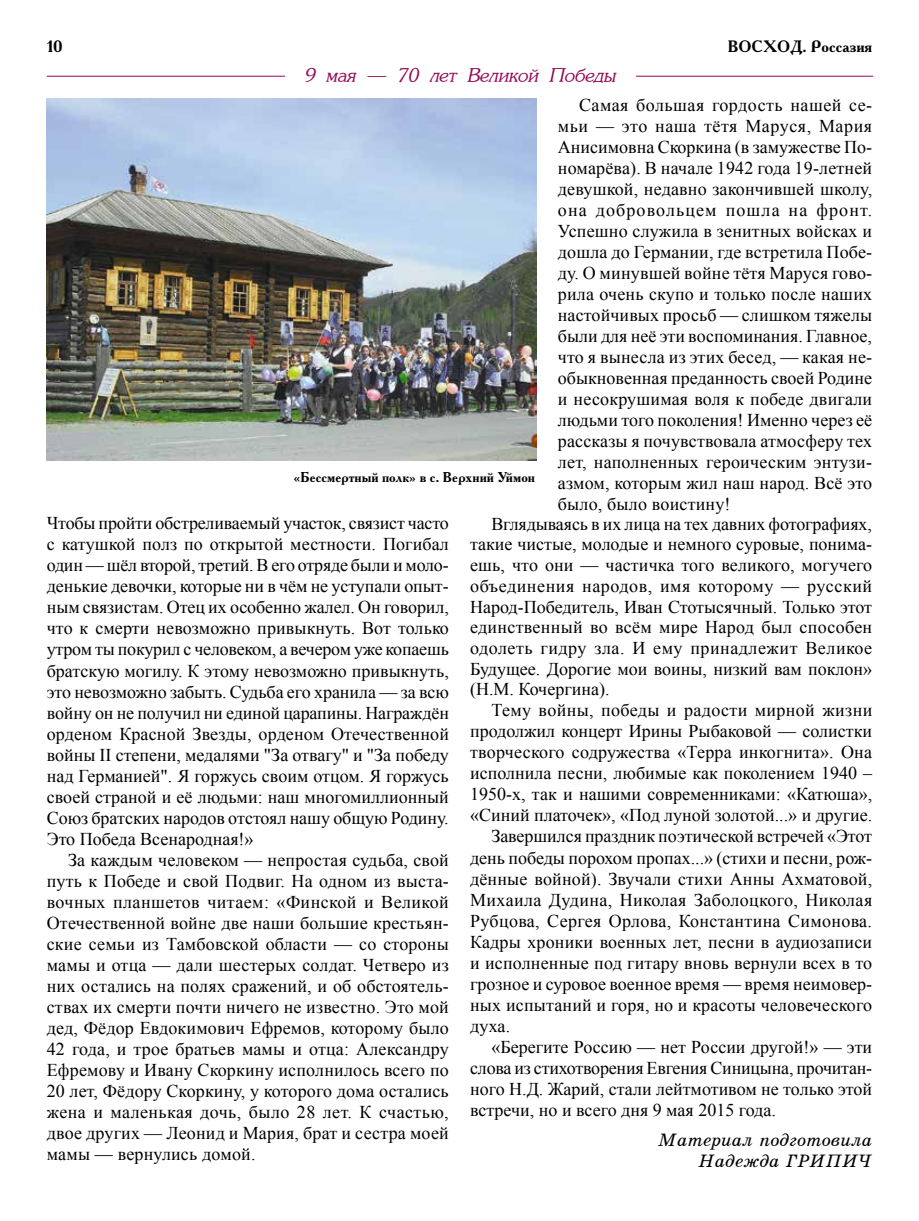
<style>
.page{position:relative;width:919px;height:1221px;background:#fff}
.page>*{position:absolute;margin:0;border:0;box-sizing:border-box;transform-origin:0 0}
.t1{font:italic 18.75px "AG Souvenir";letter-spacing:-.01em;color:#930858}
.t2{font:18px/21px "Times New Roman";color:#000;text-align:justify}
.t3{font:18px "Times New Roman";letter-spacing:.02em;color:#000}
.t4{font:18px "Times New Roman";letter-spacing:.03em;color:#000}
.t5{font:italic 18px/21.6px "School";color:#000;text-align:right}
.t6{font:18px "Times New Roman";letter-spacing:.025em;color:#000}
.t7{font:18px "Times New Roman";letter-spacing:.06em;color:#000}
.t8{font:700 16.5px "Academy C";color:#000}
.t9{font:700 14.25px "Academy C";color:#000}
</style>
<div class="page">
<hr style="left:918px;top:0;width:1px;height:1220px;background:#fef5ee">
<hr style="left:47px;top:76px;width:238px;height:1px;background:#930858">
<hr style="left:636px;top:76px;width:237px;height:1px;background:#930858">
<img style="left:47px;top:99px;width:489px;height:361px">
<p class="t8" style="left:47px;top:35px;width:18px">10</p>
<p class="t8" style="left:727px;top:35px;width:146px">Восход. Россазия</p>
<p class="t1" style="left:303px;top:65px;width:313px">9 мая — 70 лет Великой Победы</p>
<p class="t6" style="left:579px;top:92px;width:294px">Самая большая гордость нашей се-</p>
<p class="t4" style="left:558px;top:113px;width:316px">мьи — это наша тётя Маруся, Мария</p>
<p class="t2" style="left:558px;top:136px;width:316px">Анисимовна Скоркина (в замужестве По-</p>
<p class="t2" style="left:558px;top:157px;width:316px">номарёва). В начале 1942 года 19-летней</p>
<p class="t2" style="left:558px;top:178px;width:316px">девушкой, недавно закончившей школу,</p>
<p class="t7" style="left:558px;top:197px;width:316px">она добровольцем пошла на фронт.</p>
<p class="t2" style="left:558px;top:220px;width:316px">Успешно служила в зенитных войсках и</p>
<p class="t2" style="left:558px;top:241px;width:316px">дошла до Германии, где встретила Побе-</p>
<p class="t2" style="left:558px;top:262px;width:316px">ду. О минувшей войне тётя Маруся гово-</p>
<p class="t2" style="left:558px;top:283px;width:316px">рила очень скупо и только после наших</p>
<p class="t2" style="left:558px;top:304px;width:316px">настойчивых просьб — слишком тяжелы</p>
<p class="t2" style="left:558px;top:325px;width:316px">были для неё эти воспоминания. Главное,</p>
<p class="t2" style="left:558px;top:346px;width:316px">что я вынесла из этих бесед, — какая не-</p>
<p class="t2" style="left:558px;top:367px;width:316px">обыкновенная преданность своей Родине</p>
<p class="t2" style="left:558px;top:388px;width:316px">и несокрушимая воля к победе двигали</p>
<p class="t2" style="left:558px;top:409px;width:316px">людьми того поколения! Именно через её</p>
<p class="t2" style="left:558px;top:430px;width:316px">рассказы я почувствовала атмосферу тех</p>
<p class="t2" style="left:558px;top:451px;width:315px">лет, наполненных героическим энтузи-</p>
<p class="t2" style="left:558px;top:472px;width:316px">азмом, которым жил наш народ. Всё это</p>
<p class="t2" style="left:558px;top:493px;width:174px">было, было воистину!</p>
<p class="t2" style="left:491px;top:513px;width:382px">Вглядываясь в их лица на тех давних фотографиях,</p>
<p class="t2" style="left:470px;top:533px;width:403px">такие чистые, молодые и немного суровые, понима-</p>
<p class="t2" style="left:470px;top:554px;width:403px">ешь, что они — частичка того великого, могучего</p>
<p class="t4" style="left:470px;top:573px;width:403px">объединения народов, имя которому — русский</p>
<p class="t2" style="left:470px;top:595px;width:403px">Народ-Победитель, Иван Стотысячный. Только этот</p>
<p class="t2" style="left:470px;top:616px;width:403px">единственный во всём мире Народ был способен</p>
<p class="t4" style="left:470px;top:635px;width:403px">одолеть гидру зла. И ему принадлежит Великое</p>
<p class="t2" style="left:470px;top:657px;width:403px">Будущее. Дорогие мои воины, низкий вам поклон»</p>
<p class="t2" style="left:470px;top:678px;width:141px">(Н.М. Кочергина).</p>
<p class="t3" style="left:491px;top:698px;width:382px">Тему войны, победы и радости мирной жизни</p>
<p class="t2" style="left:470px;top:720px;width:403px">продолжил концерт Ирины Рыбаковой — солистки</p>
<p class="t2" style="left:470px;top:741px;width:403px">творческого содружества «Терра инкогнита». Она</p>
<p class="t2" style="left:470px;top:762px;width:403px">исполнила песни, любимые как поколением 1940 –</p>
<p class="t2" style="left:470px;top:783px;width:403px">1950-х, так и нашими современниками: «Катюша»,</p>
<p class="t2" style="left:470px;top:804px;width:403px">«Синий платочек», «Под луной золотой...» и другие.</p>
<p class="t2" style="left:491px;top:825px;width:382px">Завершился праздник поэтической встречей «Этот</p>
<p class="t2" style="left:470px;top:846px;width:403px">день победы порохом пропах...» (стихи и песни, рож-</p>
<p class="t2" style="left:470px;top:867px;width:403px">дённые войной). Звучали стихи Анны Ахматовой,</p>
<p class="t3" style="left:470px;top:887px;width:403px">Михаила Дудина, Николая Заболоцкого, Николая</p>
<p class="t3" style="left:470px;top:908px;width:403px">Рубцова, Сергея Орлова, Константина Симонова.</p>
<p class="t2" style="left:470px;top:930px;width:403px">Кадры хроники военных лет, песни в аудиозаписи</p>
<p class="t2" style="left:470px;top:951px;width:403px">и исполненные под гитару вновь вернули всех в то</p>
<p class="t2" style="left:470px;top:972px;width:403px">грозное и суровое военное время — время неимовер-</p>
<p class="t2" style="left:470px;top:993px;width:403px">ных испытаний и горя, но и красоты человеческого</p>
<p class="t2" style="left:470px;top:1014px;width:42px">духа.</p>
<p class="t2" style="left:491px;top:1035px;width:382px">«Берегите Россию — нет России другой!» — эти</p>
<p class="t2" style="left:470px;top:1056px;width:403px">слова из стихотворения Евгения Синицына, прочитан-</p>
<p class="t2" style="left:470px;top:1077px;width:403px">ного Н.Д. Жарий, стали лейтмотивом не только этой</p>
<p class="t2" style="left:470px;top:1098px;width:307px">встречи, но и всего дня 9 мая 2015 года.</p>
<p class="t5" style="left:658px;top:1129px;width:215px">Материал подготовила<br>Надежда ГРИПИЧ</p>
<p class="t9" style="left:293px;top:467px;width:243px">«Бессмертный полк» в с. Верхний Уймон</p>
<p class="t2" style="left:47px;top:512px;width:403px">Чтобы пройти обстреливаемый участок, связист часто с катушкой полз по открытой местности. Погибал один — шёл второй, третий. В его отряде были и моло&shy;денькие девочки, которые ни в чём не уступали опыт&shy;ным связистам. Отец их особенно жалел. Он говорил, что к смерти невозможно привыкнуть. Вот только утром ты покурил с человеком, а вечером уже копаешь братскую могилу. К этому невозможно привыкнуть, это невозможно забыть. Судьба его хранила — за всю войну он не получил ни единой царапины. Награждён орденом Красной Звезды, орденом Отечественной войны II степени, медалями "За отвагу" и "За победу над Германией". Я горжусь своим отцом. Я горжусь своей страной и её людьми: наш многомиллионный Союз братских народов отстоял нашу общую Родину.<br>Это Победа Всенародная!»</p>
<p class="t2" style="left:47px;top:848px;width:403px;text-indent:21px">За каждым человеком — непростая судьба, свой путь к Победе и свой Подвиг. На одном из выста&shy;вочных планшетов читаем: «Финской и Великой Отечественной войне две наши большие крестьян&shy;ские семьи из Тамбовской области — со стороны мамы и отца — дали шестерых солдат. Четверо из них остались на полях сражений, и об обстоятель&shy;ствах их смерти почти ничего не известно. Это мой дед, Фёдор Евдокимович Ефремов, которому было 42 года, и трое братьев мамы и отца: Александру Ефремову и Ивану Скоркину исполнилось всего по 20 лет, Фёдору Скоркину, у которого дома остались жена и маленькая дочь, было 28 лет. К счастью, двое других — Леонид и Мария, брат и сестра моей мамы — вернулись домой.</p>
</div>
